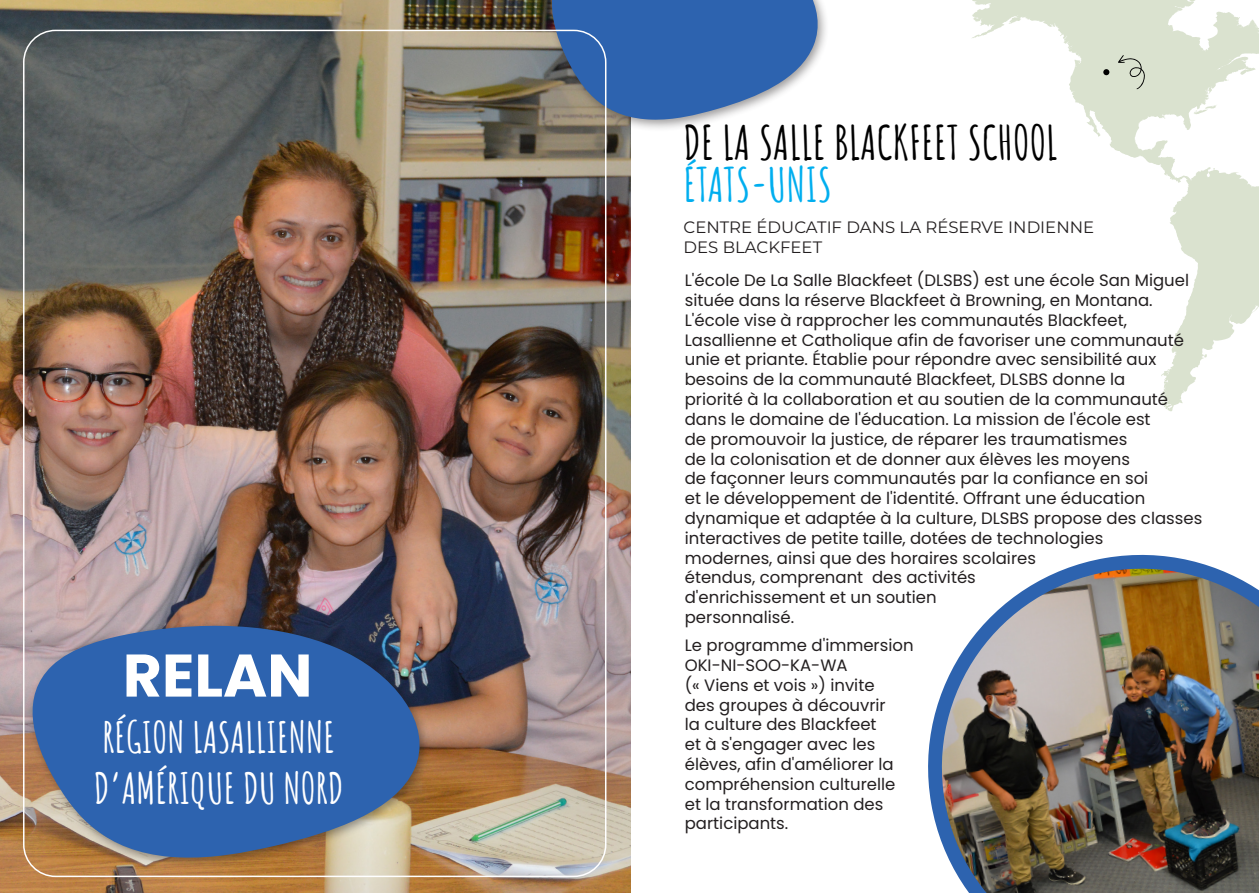
<style>
.page{position:relative;width:1259px;height:893px;background:#fff}
.page>*{position:absolute;margin:0;border:0;box-sizing:border-box;transform-origin:0 0}
.t1{font:700 60px "Poppins";color:#fff}
.t2{font:700 46.5px/42px "Amatic SC";color:#000}
.t3{font:700 42px/50.4px "Amatic SC";color:#fff}
.t4{font:16.5px/19.8px "Poppins";color:#231f20}
.t5{font:16.5px/19.8px "Montserrat";color:#231f20}
.s1{color:#00aeef}
</style>
<div class="page">
<img style="left:0;top:0;width:630px;height:893px">
<div style="left:546px;top:0;width:283px;height:132px;background:#231f20;opacity:.45"></div>
<svg style="left:544px;top:0;width:284px;height:120px;background:#5279b0"></svg>
<svg style="left:972px;top:0;width:287px;height:411px"></svg>
<svg style="left:1171px;top:90px;width:46px;height:24px"></svg>
<div style="left:27px;top:620px;width:405px;height:250px;background:#231f20;opacity:.45"></div>
<svg style="left:21px;top:624px;width:414px;height:235px;background:#4a6b9e"></svg>
<svg style="left:1103px;top:69px;width:6px;height:6px"></svg>
<svg style="left:1117px;top:55px;width:28px;height:34px"></svg>
<img style="left:928px;top:554px;width:331px;height:339px">
<p class="t1" style="left:123px;top:641px;width:191px">RELAN</p>
<p class="t3" style="left:94px;top:710px;width:252px">RÉGION LASALLIENNE<br>D’AMÉRIQUE DU NORD</p>
<p class="t2" style="left:683px;top:119px;width:376px">DE LA SALLE BLACKFEET SCHOOL<br><span class="s1">ÉTATS-UNIS</span></p>
<p class="t5" style="left:683px;top:216px;width:412px">CENTRE ÉDUCATIF DANS LA RÉSERVE INDIENNE<br>DES BLACKFEET</p>
<p class="t4" style="left:685px;top:271px;width:519px">L'école De La Salle Blackfeet (DLSBS) est une école San Miguel située dans la réserve Blackfeet à Browning, en Montana.<br>L'école vise à rapprocher les communautés Blackfeet, Lasallienne et Catholique afin de favoriser une communauté unie et priante. Établie pour répondre avec sensibilité aux besoins de la communauté Blackfeet, DLSBS donne la<br>priorité à la collaboration et au soutien de la communauté dans le domaine de l'éducation. La mission de l'école est<br>de promouvoir la justice, de réparer les traumatismes<br>de la colonisation et de donner aux élèves les moyens<br>de façonner leurs communautés par la confiance en soi<br>et le développement de l'identité. Offrant une éducation dynamique et adaptée à la culture, DLSBS propose des classes interactives de petite taille, dotées de technologies<br>modernes, ainsi que des horaires scolaires<br>étendus, comprenant des activités<br>d'enrichissement et un soutien<br>personnalisé.</p>
<p class="t4" style="left:685px;top:636px;width:230px">Le programme d'immersion<br>OKI-NI-SOO-KA-WA<br>(« Viens et vois ») invite<br>des groupes à découvrir<br>la culture des Blackfeet<br>et à s'engager avec les élèves, afin d'améliorer la compréhension culturelle et la transformation des participants.</p>
</div>
